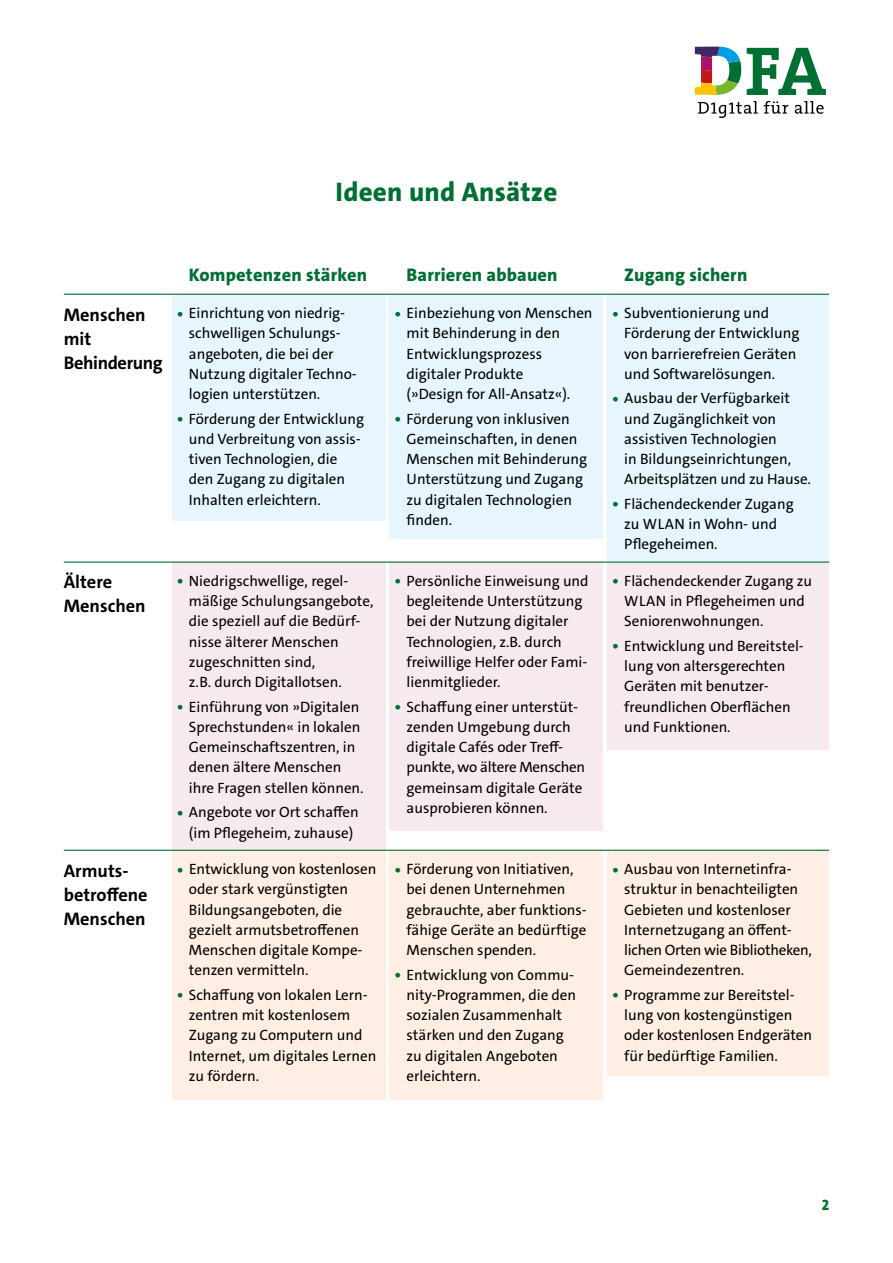
<style>
.page{position:relative;width:893px;height:1263px;background:#fff}
.page>*{position:absolute;margin:0;border:0;box-sizing:border-box;transform-origin:0 0}
.H1-Headline{font:800 27px "The Sans C4 s";letter-spacing:.01em;color:#006f32}
.TAB_H2_Zwischenüberschrift{font:800 18.3px "The Sans C4 s";letter-spacing:.01em;color:#006f32}
.TAB_H3_Zwischenüberschrift{font:700 18.3px/24px "The Sans C4 s";color:#000}
.TAB_H3_Zwischenüberschrift-2{font:700 18.3px/24px "The Sans C4 s";letter-spacing:-.02em;color:#000}
.t1{font:15px/20.2px "The Sans C4 s";color:#000}
.t2{font:800 15px "The Sans C4 s";color:#006f32}
.s1{font-size:19.5px;color:#006f32}
</style>
<div class="page">
<div style="left:172px;top:561px;width:213px;height:289px;background:#f6eaf0"></div>
<div style="left:390px;top:561px;width:213px;height:270px;background:#f6eaf0"></div>
<div style="left:607px;top:561px;width:222px;height:189px;background:#f6eaf0"></div>
<div style="left:172px;top:294px;width:213px;height:226px;background:#e6f5fe"></div>
<div style="left:390px;top:294px;width:213px;height:245px;background:#e6f5fe"></div>
<div style="left:607px;top:294px;width:222px;height:268px;background:#e6f5fe"></div>
<div style="left:172px;top:850px;width:213px;height:250px;background:#feeee4"></div>
<div style="left:390px;top:850px;width:213px;height:250px;background:#feeee4"></div>
<div style="left:607px;top:850px;width:222px;height:226px;background:#feeee4"></div>
<hr style="left:64px;top:561px;width:112px;height:2px;background:#006f32">
<hr style="left:176px;top:561px;width:218px;height:2px;background:#006f32">
<hr style="left:394px;top:561px;width:217px;height:2px;background:#006f32">
<hr style="left:611px;top:561px;width:218px;height:2px;background:#006f32">
<hr style="left:64px;top:294px;width:112px;height:1px;background:#006f32">
<hr style="left:176px;top:294px;width:218px;height:1px;background:#006f32">
<hr style="left:394px;top:294px;width:217px;height:1px;background:#006f32">
<hr style="left:611px;top:294px;width:218px;height:1px;background:#006f32">
<hr style="left:64px;top:850px;width:112px;height:1px;background:#006f32">
<hr style="left:176px;top:850px;width:218px;height:1px;background:#006f32">
<hr style="left:394px;top:850px;width:217px;height:1px;background:#006f32">
<hr style="left:611px;top:850px;width:218px;height:1px;background:#006f32">
<svg style="left:747px;top:48px;width:79px;height:47px"></svg>
<svg style="left:695px;top:47px;width:46px;height:48px"></svg>
<svg style="left:698px;top:101px;width:60px;height:17px"></svg>
<svg style="left:764px;top:101px;width:24px;height:13px"></svg>
<svg style="left:795px;top:101px;width:29px;height:13px"></svg>
<h1 class="H1-Headline" style="left:336px;top:174px;width:223px">Ideen und Ansätze</h1>
<p class="TAB_H2_Zwischenüberschrift" style="left:189px;top:263px;width:180px">Kompetenzen stärken</p>
<p class="TAB_H2_Zwischenüberschrift" style="left:407px;top:263px;width:153px">Barrieren abbauen</p>
<p class="TAB_H2_Zwischenüberschrift" style="left:624px;top:263px;width:125px">Zugang sichern</p>
<p class="TAB_H3_Zwischenüberschrift-2" style="left:64px;top:302px;width:101px">Menschen mit<br>Behinderung</p>
<p class="t1" style="left:189px;top:303px;width:168px;text-indent:-13px"><span class="s1">•</span> Einrichtung von niedrig&shy;schwelligen Schulungs&shy;angeboten, die bei der<br>Nutzung digitaler Techn o&shy;logien unterstützen.</p>
<p class="t1" style="left:189px;top:408px;width:177px;text-indent:-13px"><span class="s1">•</span> Förderung der Entwicklung und Verbreitung von assis&shy;tiven Technologien, die den Zugang zu digitalen<br>Inhalten erleichtern.</p>
<p class="TAB_H3_Zwischenüberschrift" style="left:64px;top:570px;width:83px">Ältere<br>Menschen</p>
<p class="t1" style="left:189px;top:571px;width:186px;text-indent:-13px"><span class="s1">•</span> Niedrigschwellige, regel&shy;mäßige Schulungsan gebote, die speziell auf die Bedürf&shy;nisse älterer Menschen zugeschnitten sind,<br>z.B. durch Digitallotsen.</p>
<p class="t1" style="left:189px;top:697px;width:176px;text-indent:-13px"><span class="s1">•</span> Einführung von »Digitalen<br>Sprechstunden« in lokalen<br>Gemeinschaftszentren, in denen ältere Menschen ihre Fragen stellen können.</p>
<p class="t1" style="left:176px;top:802px;width:184px;text-align:center"><span class="s1">•</span> Angebote vor Ort schaffen (im Pflegeheim, zuhause)</p>
<p class="TAB_H3_Zwischenüberschrift" style="left:64px;top:858px;width:85px">Armuts&shy;betroffene<br>Menschen</p>
<p class="t1" style="left:189px;top:859px;width:189px;text-indent:-13px"><span class="s1">•</span> Entwicklung von kostenlosen oder stark vergünstigten<br>Bildungsangeboten, die gezielt armutsbetroffenen<br>Menschen digitale Kompe&shy;tenzen vermitteln.</p>
<p class="t1" style="left:189px;top:985px;width:189px;text-indent:-13px"><span class="s1">•</span> Schaffung von lokalen Lern&shy;zentren mit kostenlosem<br>Zugang zu Computern und<br>Internet, um digitales Lernen zu fördern.</p>
<p class="t1" style="left:407px;top:303px;width:187px;text-indent:-13px"><span class="s1">•</span> Einbeziehung von Menschen mit Behinderung in den<br>Entwicklungsprozess digitaler Produkte<br>(»Design for All-Ansatz«).</p>
<p class="t1" style="left:407px;top:408px;width:182px;text-indent:-13px"><span class="s1">•</span> Förderung von inklusiven<br>Gemeinschaften, in denen<br>Menschen mit Behinderung<br>Unterstützung und Zugang zu digitalen Technologien finden.</p>
<p class="t1" style="left:407px;top:571px;width:184px;text-indent:-13px"><span class="s1">•</span> Persönliche Einweisung und begleitende Unterstützung bei der Nutzung digitaler<br>Technologien, z.B. durch freiwillige Helfer oder Fami&shy;lienmitglieder.</p>
<p class="t1" style="left:407px;top:697px;width:180px;text-indent:-13px"><span class="s1">•</span> Schaffung einer unterstüt&shy;zenden Umgebung durch digitale Cafés oder Treff&shy;punkte, wo ältere Menschen gemeinsam digitale Geräte ausprobieren können.</p>
<p class="t1" style="left:407px;top:859px;width:182px;text-indent:-13px"><span class="s1">•</span> Förderung von Initiativen, bei denen Unternehmen gebrauchte, aber funktions&shy;fähige Geräte an bedürftige<br>Menschen spenden.</p>
<p class="t1" style="left:407px;top:964px;width:171px;text-indent:-13px"><span class="s1">•</span> Entwicklung von Commu&shy;nity-Programmen, die den sozialen Zusammenhalt stärken und den Zugang zu digitalen Angeboten erleichtern.</p>
<p class="t1" style="left:624px;top:303px;width:177px;text-indent:-13px"><span class="s1">•</span> Subventionierung und<br>Förderung der Entwicklung von barrierefreien Geräten und Softwarelösungen.</p>
<p class="t1" style="left:624px;top:388px;width:188px;text-indent:-13px"><span class="s1">•</span> Ausbau der Verfügbarkeit und Zugänglichkeit von assistiven Technologien<br>in Bildungseinrichtungen,<br>Arbeitsplätzen und zu Hause.</p>
<p class="t1" style="left:624px;top:494px;width:171px;text-indent:-13px"><span class="s1">•</span> Flächendeckender Zugang zu WLAN in Wohn- und<br>Pflege heimen.</p>
<p class="t1" style="left:624px;top:571px;width:189px;text-indent:-13px"><span class="s1">•</span> Flächendeckender Zugang zu<br>WLAN in Pflegeheimen und<br>Seniorenwohnungen.</p>
<p class="t1" style="left:624px;top:636px;width:181px;text-indent:-13px"><span class="s1">•</span> Entwicklung und Bereitstel&shy;lung von altersgerechten<br>Geräten mit benutzer&shy;freundlichen Oberflächen und Funktionen.</p>
<p class="t1" style="left:624px;top:859px;width:189px;text-indent:-13px"><span class="s1">•</span> Ausbau von Internetinfra&shy;struktur in benachteiligten<br>Gebieten und kostenloser<br>Internetzugang an öffent&shy;lichen Orten wie Bibliotheken,<br>Gemeindezentren.</p>
<p class="t1" style="left:624px;top:985px;width:189px;text-indent:-13px"><span class="s1">•</span> Programme zur Bereitstel&shy;lung von kostengünstigen oder kostenlosen Endgeräten für bedürftige Familien.</p>
<p class="t2" style="left:822px;top:1195px;width:9px">2</p>
</div>
